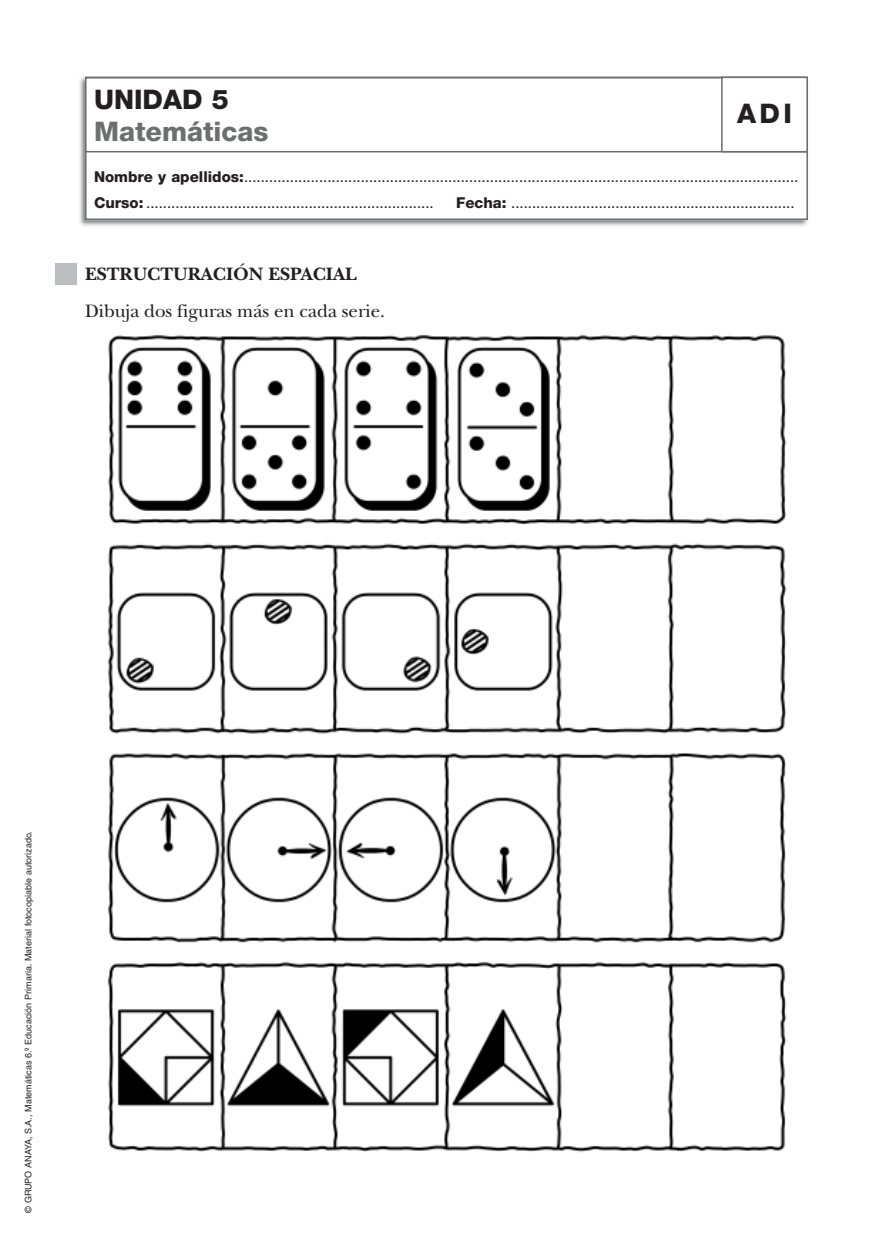
<style>
.page{position:relative;width:893px;height:1234px;background:#fff}
.page>*{position:absolute;margin:0;border:0;box-sizing:border-box;transform-origin:0 0}
.t1{font:800 27px "Helvetica Neue";color:#6d6e70}
.t2{font:800 27px "Helvetica Neue";color:#231f20}
.t3{font:18.75px "New Baskerville";color:#231f20}
.t4{font:700 18.75px "New Baskerville";color:#231f20}
.t5{font:15px/26.5px "Helvetica Neue";color:#231f20}
.t6{font:9px "Helvetica";color:#231f20}
.s1{font-weight:800}
</style>
<div class="page">
<img style="left:79px;top:76px;width:729px;height:150px">
<div style="left:87px;top:78px;width:719px;height:140px;background:#fff"></div>
<div style="left:85px;top:77px;width:723px;height:143px;border:2px solid #6d6e70"></div>
<div style="left:85px;top:77px;width:723px;height:75px;border:2px solid #6d6e70"></div>
<div style="left:721px;top:77px;width:87px;height:75px;border:2px solid #6d6e70"></div>
<div style="left:55px;top:264px;width:21px;height:21px;background:#bbbdc0"></div>
<img style="left:107px;top:335px;width:680px;height:817px">
<h1 class="t2" style="left:94px;top:89px;width:136px">UNIDAD 5</h1>
<h1 class="t1" style="left:94px;top:122px;width:176px">Matemáticas</h1>
<h1 class="t2" style="left:737px;top:104px;width:56px">ADI</h1>
<p class="t5" style="left:94px;top:164px;width:706px"><span class="s1">Nombre y apellidos:</span>.....................................................................................................................................<br><span class="s1">Curso:</span> .....................................................................</p>
<p class="t5" style="left:456px;top:191px;width:340px"><span class="s1">Fecha:</span> ....................................................................</p>
<p class="t4" style="left:85px;top:267px;width:273px">ESTRUCTURACIÓN ESPACIAL</p>
<p class="t3" style="left:85px;top:303px;width:301px">Dibuja dos figuras más en cada serie.</p>
<p class="t6" style="left:25px;top:1212px;width:383px;rotate:-90deg">© GRUPO ANAYA, S.A., Matemáticas 6.º Educación Primaria. Material fotocopiable autorizado.</p>
</div>
